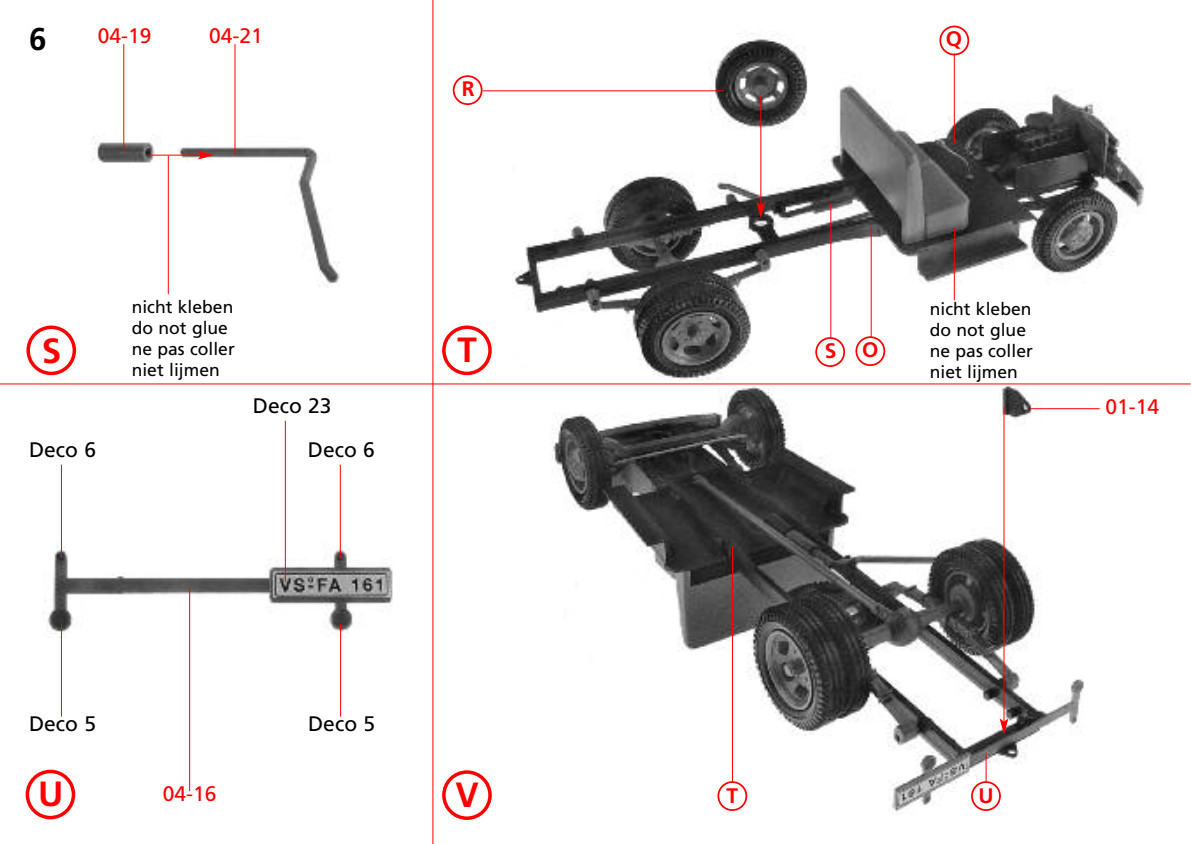
<style>
.page{position:relative;width:1191px;height:844px;background:#fff}
.page>*{position:absolute;margin:0;border:0;box-sizing:border-box;transform-origin:0 0}
.t1{font:700 35px "Frutiger";color:#f00}
.t2{font:700 31.5px "Frutiger";color:#000}
.t3{font:21px "Frutiger";color:#000}
.t4{font:21px "Frutiger";color:#f00}
.t5{font:700 21px "Frutiger";color:#f00}
.t6{font:17.5px/21px "Frutiger";color:#000}
</style>
<div class="page">
<hr style="left:432px;top:0;width:1px;height:843px;background:#f00">
<img style="left:93px;top:135px;width:247px;height:152px">
<img style="left:513px;top:33px;width:631px;height:347px">
<img style="left:43px;top:543px;width:350px;height:94px">
<img style="left:552px;top:386px;width:534px;height:426px">
<hr style="left:234px;top:44px;width:1px;height:111px;background:#f00">
<hr style="left:168px;top:155px;width:1px;height:139px;background:#f00">
<hr style="left:123px;top:44px;width:1px;height:107px;background:#f00">
<hr style="left:1030px;top:408px;width:69px;height:1px;background:#f00">
<hr style="left:285px;top:420px;width:1px;height:162px;background:#f00">
<hr style="left:340px;top:464px;width:1px;height:93px;background:#f00">
<hr style="left:61px;top:464px;width:1px;height:93px;background:#f00">
<hr style="left:61px;top:623px;width:1px;height:93px;background:#f00">
<hr style="left:340px;top:623px;width:1px;height:93px;background:#f00">
<hr style="left:189px;top:587px;width:1px;height:204px;background:#f00">
<hr style="left:760px;top:96px;width:1px;height:109px;background:#f00">
<svg style="left:756px;top:202px;width:9px;height:16px"></svg>
<hr style="left:147px;top:155px;width:54px;height:1px;background:#f00">
<svg style="left:198px;top:151px;width:16px;height:8px"></svg>
<hr style="left:1003px;top:407px;width:1px;height:314px;background:#f00">
<svg style="left:999px;top:718px;width:9px;height:16px"></svg>
<hr style="left:732px;top:546px;width:1px;height:235px;background:#f00">
<hr style="left:870px;top:227px;width:1px;height:110px;background:#f00">
<hr style="left:830px;top:203px;width:1px;height:134px;background:#f00">
<svg style="left:26px;top:325px;width:50px;height:50px"></svg>
<svg style="left:442px;top:325px;width:50px;height:50px"></svg>
<svg style="left:442px;top:770px;width:50px;height:49px"></svg>
<svg style="left:26px;top:769px;width:49px;height:50px"></svg>
<svg style="left:855px;top:336px;width:30px;height:30px"></svg>
<hr style="left:954px;top:53px;width:1px;height:90px;background:#f00">
<hr style="left:954px;top:227px;width:1px;height:73px;background:#f00">
<svg style="left:939px;top:26px;width:30px;height:29px"></svg>
<svg style="left:815px;top:337px;width:30px;height:30px"></svg>
<hr style="left:483px;top:90px;width:241px;height:1px;background:#f00">
<svg style="left:453px;top:75px;width:29px;height:30px"></svg>
<svg style="left:717px;top:781px;width:30px;height:29px"></svg>
<svg style="left:971px;top:753px;width:30px;height:57px"></svg>
<hr style="left:0;top:383px;width:1190px;height:1px;background:#f00">
<h2 class="t2" style="left:29px;top:27px;width:19px">6</h2>
<p class="t4" style="left:98px;top:27px;width:55px">04-19</p>
<p class="t4" style="left:209px;top:27px;width:55px">04-21</p>
<p class="t5" style="left:462px;top:80px;width:14px">R</p>
<p class="t5" style="left:946px;top:30px;width:18px">Q</p>
<p class="t6" style="left:132px;top:298px;width:105px">nicht kleben do not glue ne pas coller niet lijmen</p>
<p class="t6" style="left:929px;top:300px;width:105px">nicht kleben do not glue ne pas coller niet lijmen</p>
<h1 class="t1" style="left:42px;top:336px;width:21px">S</h1>
<h1 class="t1" style="left:457px;top:336px;width:21px">T</h1>
<p class="t5" style="left:862px;top:341px;width:18px">O</p>
<p class="t5" style="left:825px;top:342px;width:13px">S</p>
<p class="t3" style="left:253px;top:397px;width:80px">Deco 23</p>
<p class="t4" style="left:1105px;top:398px;width:55px">01-14</p>
<p class="t3" style="left:29px;top:441px;width:69px">Deco 6</p>
<p class="t3" style="left:308px;top:441px;width:69px">Deco 6</p>
<p class="t3" style="left:29px;top:714px;width:69px">Deco 5</p>
<p class="t3" style="left:308px;top:714px;width:69px">Deco 5</p>
<h1 class="t1" style="left:38px;top:779px;width:27px">U</h1>
<h1 class="t1" style="left:455px;top:781px;width:25px">V</h1>
<p class="t4" style="left:163px;top:785px;width:55px">04-16</p>
<p class="t5" style="left:726px;top:786px;width:13px">T</p>
<p class="t5" style="left:978px;top:787px;width:17px">U</p>
</div>
